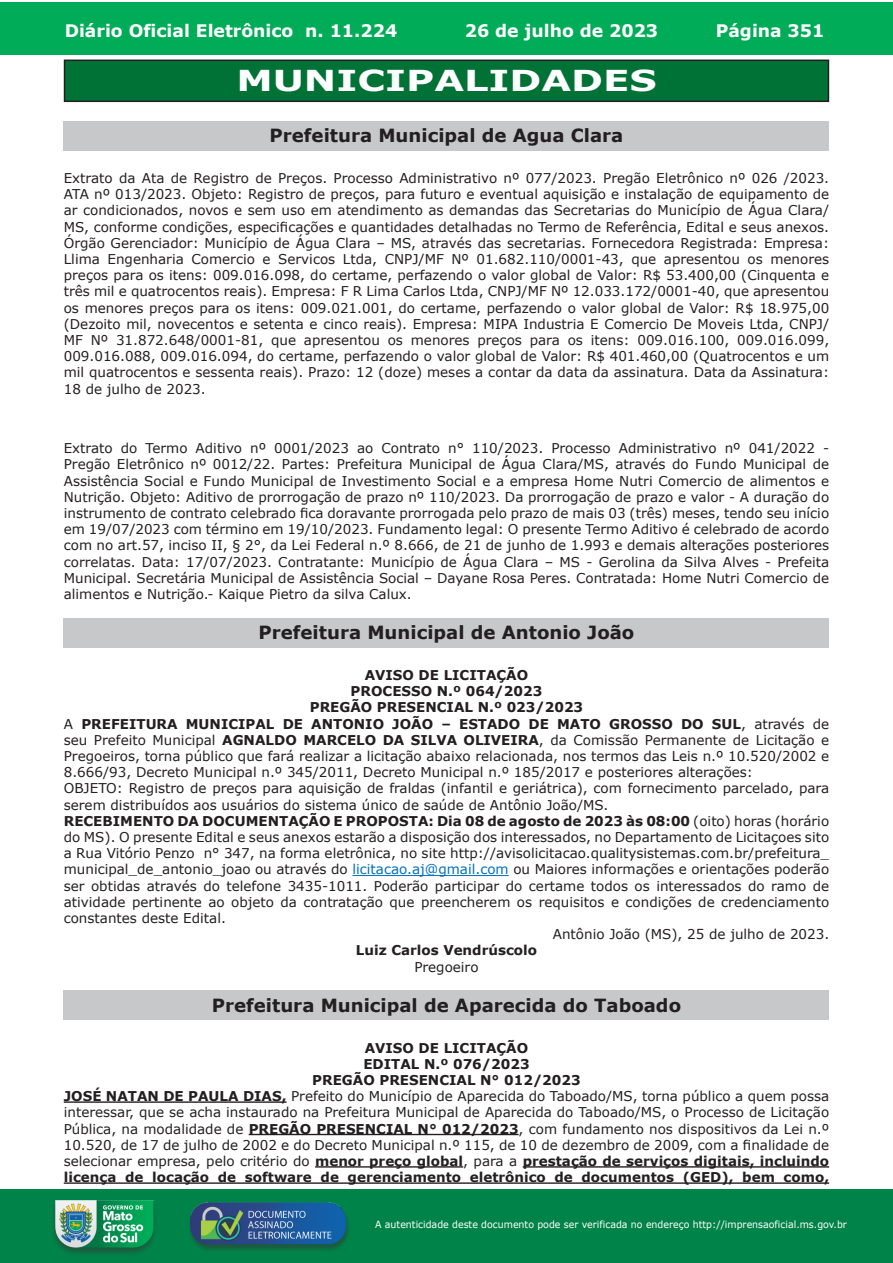
<style>
.page{position:relative;width:893px;height:1263px;background:#fff}
.page>*{position:absolute;margin:0;border:0;box-sizing:border-box;transform-origin:0 0}
.t1{font:700 28.8px "Verdana";color:#fff;scale:1.33 1}
.t2{font:700 18.15px "Verdana";color:#231f20}
.t3{font:700 17.25px "Verdana";color:#fff}
.t4{font:13.5px/16.2px "Verdana";color:#231f20;text-align:justify}
.t5{font:700 13.5px "Verdana";color:#231f20}
.t6{font:9.9px "Verdana";color:#fff;scale:.95 1}
.s1{font-weight:400}
.s2{font-weight:700}
.s3{color:#0070c0}
</style>
<div class="page">
<div style="left:0;top:2px;width:893px;height:53px;background:#00ac57"></div>
<div style="left:1px;top:1189px;width:892px;height:74px;background:#008349"></div>
<img style="left:49px;top:1198px;width:111px;height:61px">
<img style="left:185px;top:1201px;width:168px;height:54px">
<hr style="left:352px;top:875px;width:157px;height:1px;background:#0070c0">
<hr style="left:64px;top:1101px;width:223px;height:2px;background:#231f20">
<hr style="left:249px;top:1134px;width:270px;height:1px;background:#231f20">
<hr style="left:315px;top:1166px;width:148px;height:1px;background:#231f20">
<hr style="left:523px;top:1166px;width:306px;height:1px;background:#231f20">
<hr style="left:64px;top:1182px;width:765px;height:2px;background:#231f20">
<div style="left:65px;top:60px;width:763px;height:41px;background:#007236"></div>
<div style="left:64px;top:60px;width:765px;height:42px;border:2px solid #231f20"></div>
<div style="left:64px;top:121px;width:765px;height:30px;background:#c7c8ca"></div>
<div style="left:64px;top:618px;width:765px;height:29px;background:#c7c8ca"></div>
<div style="left:64px;top:990px;width:765px;height:30px;background:#c7c8ca"></div>
<p class="t3" style="left:65px;top:18px;width:334px">Diário Oficial Eletrônico n. 11.224</p>
<p class="t3" style="left:465px;top:18px;width:195px">26 de julho de 2023</p>
<p class="t3" style="left:716px;top:18px;width:110px">Página 351</p>
<h1 class="t1" style="left:236px;top:61px;width:317px">MUNICIPALIDADES</h1>
<h2 class="t2" style="left:270px;top:123px;width:355px">Prefeitura Municipal de Agua Clara</h2>
<p class="t4" style="left:64px;top:170px;width:767px">Extrato da Ata de Registro de Preços. Processo Administrativo nº 077/2023. Pregão Eletrônico nº 026 /2023.<br>ATA nº 013/2023. Objeto: Registro de preços, para futuro e eventual aquisição e instalação de equipamento de ar condicionados, novos e sem uso em atendimento as demandas das Secretarias do Município de Água Clara/ MS, conforme condições, especificações e quantidades detalhadas no Termo de Referência, Edital e seus anexos.<br>Órgão Gerenciador: Município de Água Clara – MS, através das secretarias. Fornecedora Registrada: Empresa:<br>Llima Engenharia Comercio e Servicos Ltda, CNPJ/MF Nº 01.682.110/0001-43, que apresentou os menores preços para os itens: 009.016.098, do certame, perfazendo o valor global de Valor: R$ 53.400,00 (Cinquenta e três mil e quatrocentos reais). Empresa: F R Lima Carlos Ltda, CNPJ/MF Nº 12.033.172/0001-40, que apresentou os menores preços para os itens: 009.021.001, do certame, perfazendo o valor global de Valor: R$ 18.975,00 (Dezoito mil, novecentos e setenta e cinco reais). Empresa: MIPA Industria E Comercio De Moveis Ltda, CNPJ/ MF Nº 31.872.648/0001-81, que apresentou os menores preços para os itens: 009.016.100, 009.016.099, 009.016.088, 009.016.094, do certame, perfazendo o valor global de Valor: R$ 401.460,00 (Quatrocentos e um mil quatrocentos e sessenta reais). Prazo: 12 (doze) meses a contar da data da assinatura. Data da Assinatura:<br>18 de julho de 2023.</p>
<p class="t4" style="left:64px;top:440px;width:767px">Extrato do Termo Aditivo nº 0001/2023 ao Contrato n° 110/2023. Processo Administrativo nº 041/2022 - Pregão Eletrônico nº 0012/22. Partes: Prefeitura Municipal de Água Clara/MS, através do Fundo Municipal de Assistência Social e Fundo Municipal de Investimento Social e a empresa Home Nutri Comercio de alimentos e Nutrição. Objeto: Aditivo de prorrogação de prazo nº 110/2023. Da prorrogação de prazo e valor - A duração do instrumento de contrato celebrado fica doravante prorrogada pelo prazo de mais 03 (três) meses, tendo seu início em 19/07/2023 com término em 19/10/2023. Fundamento legal: O presente Termo Aditivo é celebrado de acordo com no art.57, inciso II, § 2°, da Lei Federal n.º 8.666, de 21 de junho de 1.993 e demais alterações posteriores correlatas. Data: 17/07/2023. Contratante: Município de Água Clara – MS - Gerolina da Silva Alves - Prefeita Municipal. Secretária Municipal de Assistência Social – Dayane Rosa Peres. Contratada: Home Nutri Comercio de alimentos e Nutrição.- Kaique Pietro da silva Calux.</p>
<h2 class="t2" style="left:259px;top:619px;width:377px">Prefeitura Municipal de Antonio João</h2>
<p class="t5" style="left:365px;top:665px;width:165px">AVISO DE LICITAÇÃO</p>
<p class="t5" style="left:351px;top:682px;width:193px">PROCESSO N.º 064/2023</p>
<p class="t5" style="left:310px;top:698px;width:275px">PREGÃO PRESENCIAL N.º 023/2023</p>
<p class="t5" style="left:64px;top:714px;width:767px"><span class="s1">A</span> PREFEITURA MUNICIPAL DE ANTONIO JOÃO – ESTADO DE MATO GROSSO DO SUL<span class="s1">, através de</span></p>
<p class="t4" style="left:64px;top:731px;width:767px">seu Prefeito Municipal <span class="s2">AGNALDO MARCELO DA SILVA OLIVEIRA</span>, da Comissão Permanente de Licitação e</p>
<p class="t4" style="left:64px;top:748px;width:767px">Pregoeiros, torna público que fará realizar a licitação abaixo relacionada, nos termos das Leis n.º 10.520/2002 e</p>
<p class="t4" style="left:64px;top:764px;width:691px">8.666/93, Decreto Municipal n.º 345/2011, Decreto Municipal n.º 185/2017 e posteriores alterações:</p>
<p class="t4" style="left:64px;top:780px;width:767px">OBJETO: Registro de preços para aquisição de fraldas (infantil e geriátrica), com fornecimento parcelado, para</p>
<p class="t4" style="left:64px;top:796px;width:546px">serem distribuídos aos usuários do sistema único de saúde de Antônio João/MS.</p>
<p class="t5" style="left:64px;top:811px;width:767px">RECEBIMENTO DA DOCUMENTAÇÃO E PROPOSTA: Dia 08 de agosto de 2023 às 08:00 <span class="s1">(oito) horas (horário</span></p>
<p class="t4" style="left:64px;top:829px;width:767px">do MS). O presente Edital e seus anexos estarão a disposição dos interessados, no Departamento de Licitaçoes sito</p>
<p class="t4" style="left:64px;top:845px;width:767px">a Rua Vitório Penzo n° 347, na forma eletrônica, no site http://avisolicitacao.qualitysistemas.com.br/prefeitura_</p>
<p class="t4" style="left:64px;top:861px;width:767px">municipal_de_antonio_joao ou através do <span class="s3">licitacao.aj@gmail.com</span> ou Maiores informações e orientações poderão</p>
<p class="t4" style="left:64px;top:877px;width:767px">ser obtidas através do telefone 3435-1011. Poderão participar do certame todos os interessados do ramo de</p>
<p class="t4" style="left:64px;top:893px;width:767px">atividade pertinente ao objeto da contratação que preencherem os requisitos e condições de credenciamento</p>
<p class="t4" style="left:64px;top:910px;width:164px">constantes deste Edital.</p>
<p class="t4" style="left:553px;top:926px;width:278px">Antônio João (MS), 25 de julho de 2023.</p>
<p class="t5" style="left:356px;top:941px;width:183px">Luiz Carlos Vendrúscolo</p>
<p class="t4" style="left:414px;top:958px;width:66px">Pregoeiro</p>
<h2 class="t2" style="left:212px;top:992px;width:471px">Prefeitura Municipal de Aparecida do Taboado</h2>
<p class="t4" style="left:64px;top:1039px;width:767px;text-align:center"><span class="s2">AVISO DE LICITAÇÃO<br>EDITAL N.º 076/2023<br>PREGÃO PRESENCIAL N° 012/2023<br>JOSÉ NATAN DE PAULA DIAS,</span> Prefeito do Município de Aparecida do Taboado/MS, torna público a quem possa interessar, que se acha instaurado na Prefeitura Municipal de Aparecida do Taboado/MS, o Processo de Licitação Pública, na modalidade de <span class="s2">PREGÃO PRESENCIAL N° 012/2023</span>, com fundamento nos dispositivos da Lei n.º 10.520, de 17 de julho de 2002 e do Decreto Municipal n.º 115, de 10 de dezembro de 2009, com a finalidade de selecionar empresa, pelo critério do <span class="s2">menor preço global</span>, para a <span class="s2">prestação de serviços digitais, incluindo licença de locação de software de gerenciamento eletrônico de documentos (GED), bem como,</span></p>
<p class="t6" style="left:375px;top:1218px;width:498px">A autenticidade deste documento pode ser verificada no endereço http://imprensaoficial.ms.gov.br</p>
</div>
